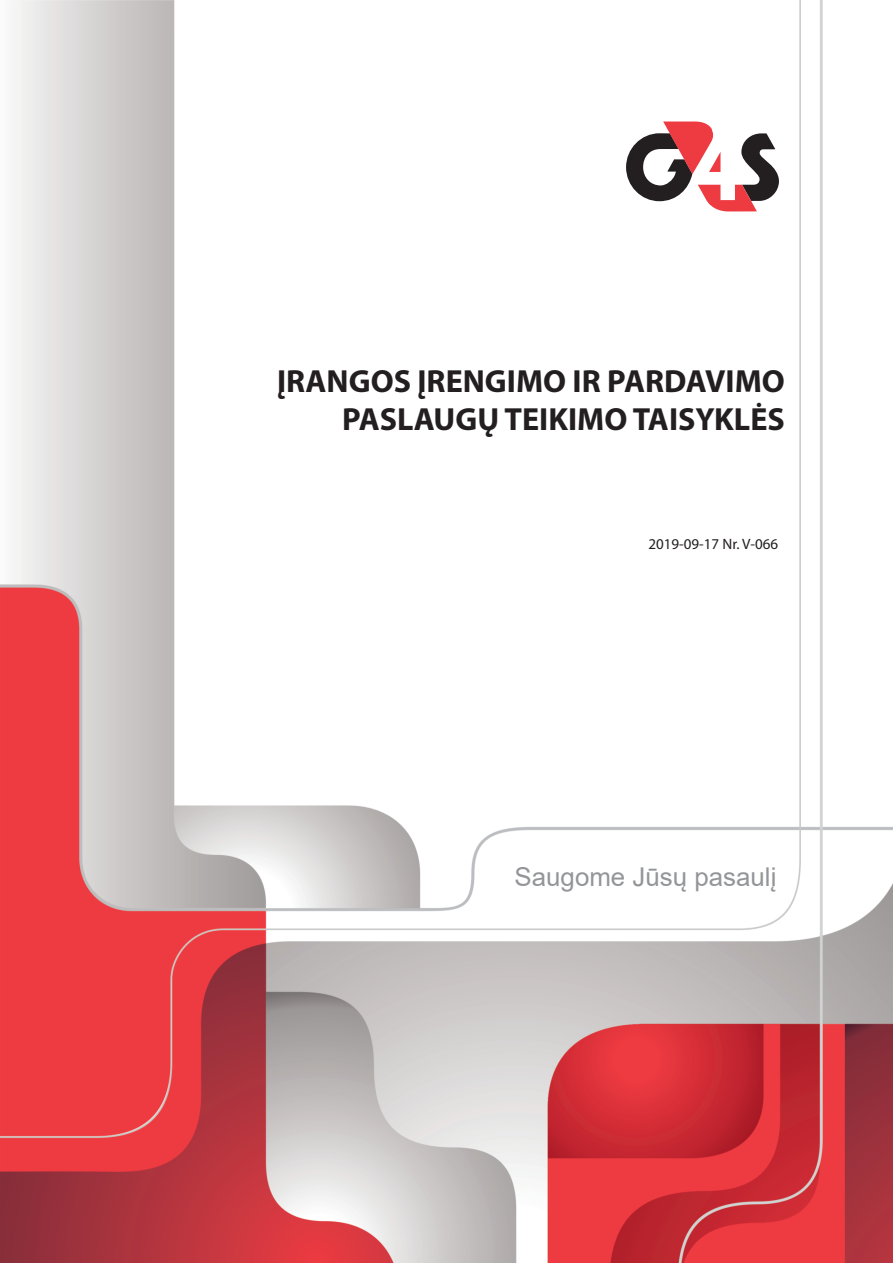
<style>
.page{position:relative;width:893px;height:1263px;background:#fff}
.page>*{position:absolute;margin:0;border:0;box-sizing:border-box;transform-origin:0 0}
.t1{font:600 37.5px/45.8px "Myriad Pro";color:#231f20;text-align:right}
.t2{font:700 32.1px/38.5px "Myriad Pro";color:#231f20;text-align:right}
.t3{font:25.95px "Arial";color:#939598}
.t4{font:15px "Myriad Pro";color:#231f20}
</style>
<div class="page">
<img style="left:0;top:0;width:893px;height:1263px">
<svg style="left:626px;top:122px;width:153px;height:89px"></svg>
<div style="left:259px;top:347px;width:534px;height:95px;background:#fff"></div>
<p class="t1" style="left:281px;top:344px;width:500px">TECHNINĖS APSAUGOS<br>PASLAUGŲ TEIKIMO TAISYKLĖS</p>
<p class="t2" style="left:277px;top:361px;width:509px">ĮRANGOS ĮRENGIMO IR PARDAVIMO<br>PASLAUGŲ TEIKIMO TAISYKLĖS</p>
<p class="t4" style="left:648px;top:535px;width:131px">2019-09-17 Nr. V-066</p>
<p class="t3" style="left:515px;top:859px;width:263px">Saugome Jūsų pasaulį</p>
</div>
